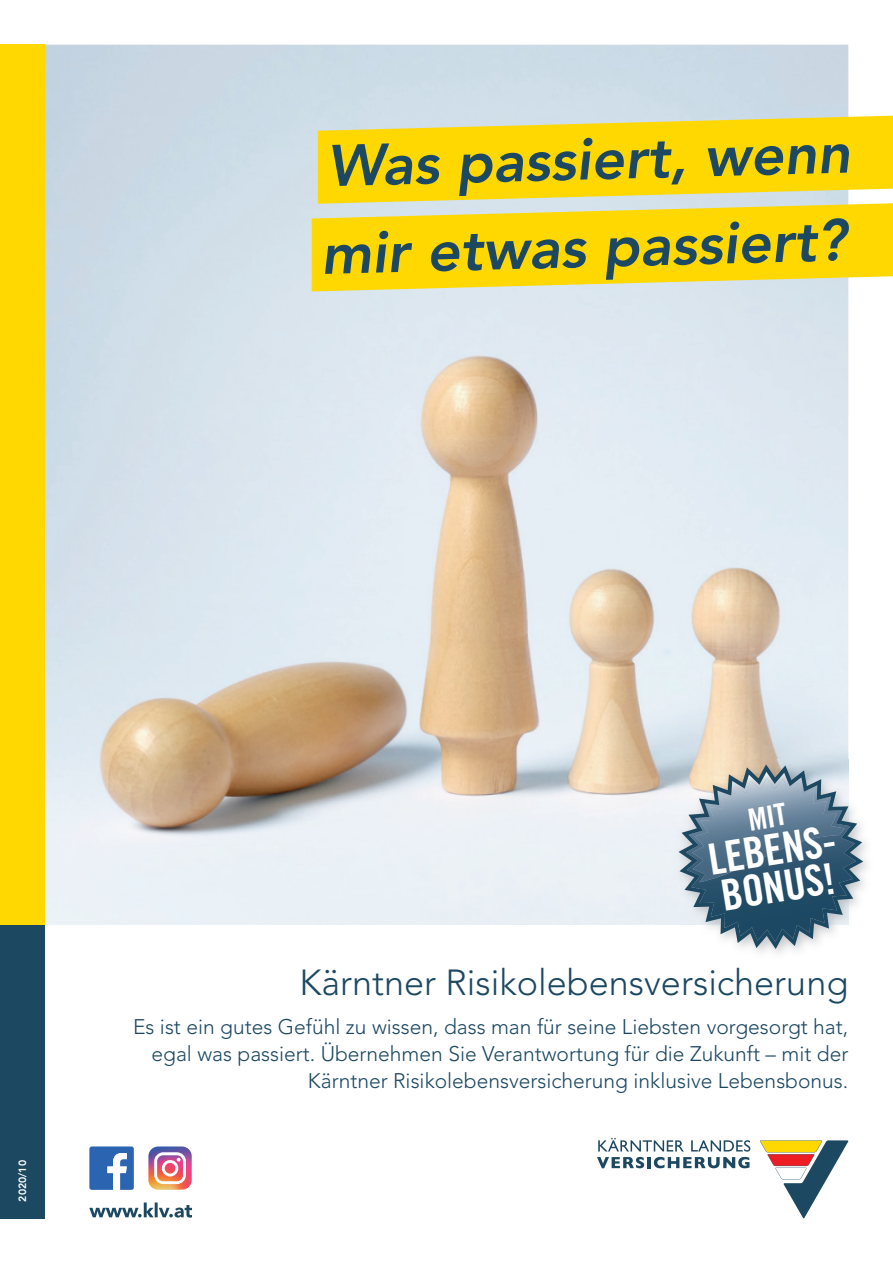
<style>
.page{position:relative;width:893px;height:1263px;background:#fff}
.page>*{position:absolute;margin:0;border:0;box-sizing:border-box;transform-origin:0 0}
.t1{font:italic 800 58.2px/87.8px "Avenir";color:#1c4862}
.t2{font:42.9px/37.3px "Trade Gothic Bold Cond Twenty";color:#fff}
.t3{font:300 36px "Avenir";color:#1c4862}
.t4{font:300 21px/27px "Avenir";color:#1c4862;text-align:right}
.t5{font:800 10.5px "Avenir";color:#fff}
</style>
<div class="page">
<img style="left:45px;top:45px;width:803px;height:880px">
<div style="left:0;top:45px;width:45px;height:910px;background:#ffd801"></div>
<div style="left:0;top:925px;width:45px;height:293px;background:#1c4862"></div>
<svg style="left:597px;top:1138px;width:153px;height:30px"></svg>
<svg style="left:760px;top:1140px;width:88px;height:78px"></svg>
<svg style="left:318px;top:111px;width:575px;height:87px;background:#f7d929"></svg>
<svg style="left:312px;top:198px;width:581px;height:93px;background:#f7da31"></svg>
<img style="left:674px;top:759px;width:174px;height:166px">
<svg style="left:89px;top:1146px;width:45px;height:44px"></svg>
<svg style="left:148px;top:1146px;width:44px;height:44px"></svg>
<svg style="left:89px;top:1202px;width:103px;height:15px"></svg>
<svg style="left:678px;top:764px;width:185px;height:185px;background:#7991a1"></svg>
<h1 class="t1" style="left:316px;top:125px;width:534px;rotate:-2deg">Was passiert, wenn mir etwas passiert?</h1>
<p class="t5" style="left:16px;top:1201px;width:43px;rotate:-90deg">2020/10</p>
<h2 class="t2" style="left:706px;top:841px;width:137px;rotate:-9deg">LEBENS-<br>BONUS!</h2>
<h3 class="t3" style="left:300px;top:961px;width:550px">Kärntner Risikolebensversicherung</h3>
<p class="t4" style="left:133px;top:1013px;width:717px">Es ist ein gutes Gefühl zu wissen, dass man für seine Liebsten vorgesorgt hat, egal was passiert. Übernehmen Sie Verantwortung für die Zukunft – mit der<br>Kärntner Risikolebensversicherung inklusive Lebensbonus.</p>
</div>
